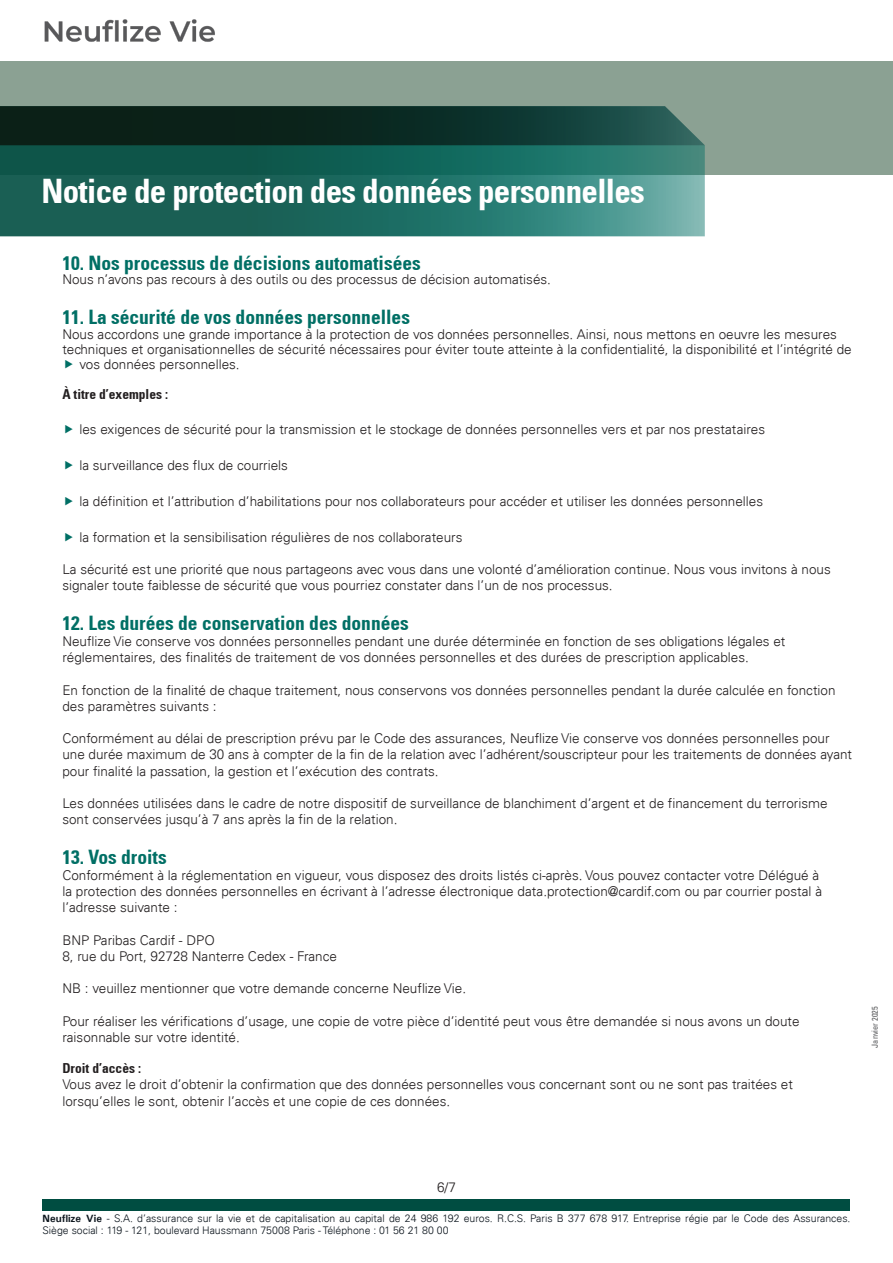
<style>
.page{position:relative;width:893px;height:1263px;background:#fff}
.page>*{position:absolute;margin:0;border:0;box-sizing:border-box;transform-origin:0 0}
.t1{font:700 condensed 33px "Univers";letter-spacing:-.02em;color:#fff}
.t2{font:700 condensed 19.5px "Univers";color:#006f65}
.t3{font:300 13.5px/16.2px "Univers 45";color:#231f20}
.t4{font:700 condensed 13.5px "Univers";color:#231f20}
.t5{font:300 10.5px/12.6px "Univers 45";color:#0d161e}
.t6{font:condensed 8.25px "Univers";color:#57585a}
.s1{font-family:"Univers";font-weight:700}
</style>
<div class="page">
<div style="left:43px;top:1199px;width:807px;height:11px;background:#004d41"></div>
<div style="left:0;top:62px;width:893px;height:113px;background:#8ba193"></div>
<svg style="left:0;top:145px;width:705px;height:91px;background:#236f65"></svg>
<svg style="left:0;top:106px;width:705px;height:39px;background:#12322a"></svg>
<img style="left:44px;top:19px;width:171px;height:23px">
<p class="t1" style="left:41px;top:171px;width:605px">Notice de protection des données personnelles</p>
<p class="t2" style="left:62px;top:251px;width:360px">10. Nos processus de décisions automatisées</p>
<p class="t3" style="left:62px;top:271px;width:490px">Nous n’avons pas recours à des outils ou des processus de décision automatisés.</p>
<p class="t2" style="left:62px;top:305px;width:349px">11. La sécurité de vos données personnelles</p>
<p class="t3" style="left:62px;top:326px;width:776px">Nous accordons une grande importance à la protection de vos données personnelles. Ainsi, nous mettons en oeuvre les mesures</p>
<p class="t3" style="left:62px;top:341px;width:791px">techniques et organisationnelles de sécurité nécessaires pour éviter toute atteinte à la confidentialité, la disponibilité et l’intégrité de</p>
<p class="t3" style="left:79px;top:356px;width:162px">vos données personnelles.</p>
<p class="t4" style="left:62px;top:386px;width:107px">À titre d’exemples :</p>
<p class="t3" style="left:79px;top:421px;width:687px">les exigences de sécurité pour la transmission et le stockage de données personnelles vers et par nos prestataires</p>
<p class="t3" style="left:79px;top:457px;width:210px">la surveillance des flux de courriels</p>
<p class="t3" style="left:79px;top:493px;width:685px">la définition et l’attribution d’habilitations pour nos collaborateurs pour accéder et utiliser les données personnelles</p>
<p class="t3" style="left:79px;top:529px;width:385px">la formation et la sensibilisation régulières de nos collaborateurs</p>
<p class="t3" style="left:62px;top:561px;width:770px">La sécurité est une priorité que nous partageons avec vous dans une volonté d’amélioration continue. Nous vous invitons à nous signaler toute faiblesse de sécurité que vous pourriez constater dans l’un de nos processus.</p>
<p class="t2" style="left:62px;top:611px;width:348px">12. Les durées de conservation des données</p>
<p class="t3" style="left:62px;top:633px;width:724px">Neuflize Vie conserve vos données personnelles pendant une durée déterminée en fonction de ses obligations légales et réglementaires, des finalités de traitement de vos données personnelles et des durées de prescription applicables.</p>
<p class="t3" style="left:62px;top:682px;width:775px">En fonction de la finalité de chaque traitement, nous conservons vos données personnelles pendant la durée calculée en fonction des paramètres suivants :</p>
<p class="t3" style="left:62px;top:730px;width:791px">Conformément au délai de prescription prévu par le Code des assurances, Neuflize Vie conserve vos données personnelles pour une durée maximum de 30 ans à compter de la fin de la relation avec l’adhérent/souscripteur pour les traitements de données ayant pour finalité la passation, la gestion et l’exécution des contrats.</p>
<p class="t3" style="left:62px;top:795px;width:767px">Les données utilisées dans le cadre de notre dispositif de surveillance de blanchiment d’argent et de financement du terrorisme sont conservées jusqu’à 7 ans après la fin de la relation.</p>
<p class="t2" style="left:62px;top:845px;width:106px">13. Vos droits</p>
<p class="t3" style="left:62px;top:867px;width:758px">Conformément à la réglementation en vigueur, vous disposez des droits listés ci-après. Vous pouvez contacter votre Délégué à</p>
<p class="t3" style="left:62px;top:883px;width:761px">la protection des données personnelles en écrivant à l’adresse électronique data.protection@cardif.com ou par courrier postal à</p>
<p class="t3" style="left:62px;top:899px;width:117px">l’adresse suivante :</p>
<p class="t3" style="left:62px;top:932px;width:154px">BNP Paribas Cardif - DPO</p>
<p class="t3" style="left:62px;top:948px;width:276px">8, rue du Port, 92728 Nanterre Cedex - France</p>
<p class="t3" style="left:62px;top:980px;width:405px">NB : veuillez mentionner que votre demande concerne Neuflize Vie.</p>
<p class="t3" style="left:62px;top:1013px;width:739px">Pour réaliser les vérifications d’usage, une copie de votre pièce d’identité peut vous être demandée si nous avons un doute raisonnable sur votre identité.</p>
<p class="t4" style="left:62px;top:1060px;width:80px">Droit d’accès :</p>
<p class="t3" style="left:62px;top:1076px;width:732px">Vous avez le droit d’obtenir la confirmation que des données personnelles vous concernant sont ou ne sont pas traitées et</p>
<p class="t3" style="left:62px;top:1093px;width:389px">lorsqu’elles le sont, obtenir l’accès et une copie de ces données.</p>
<p class="t6" style="left:870px;top:1048px;width:43px;rotate:-90deg">Janvier 2025</p>
<p class="t3" style="left:437px;top:1179px;width:20px">6/7</p>
<p class="t5" style="left:43px;top:1212px;width:809px"><span class="s1">Neuflize Vie</span> - S.A. d’assurance sur la vie et de capitalisation au capital de 24 986 192 euros. R.C.S. Paris B 377 678 917. Entreprise régie par le Code des Assurances.<br>Siège social : 119 - 121, boulevard Haussmann 75008 Paris - Téléphone : 01 56 21 80 00</p>
</div>
